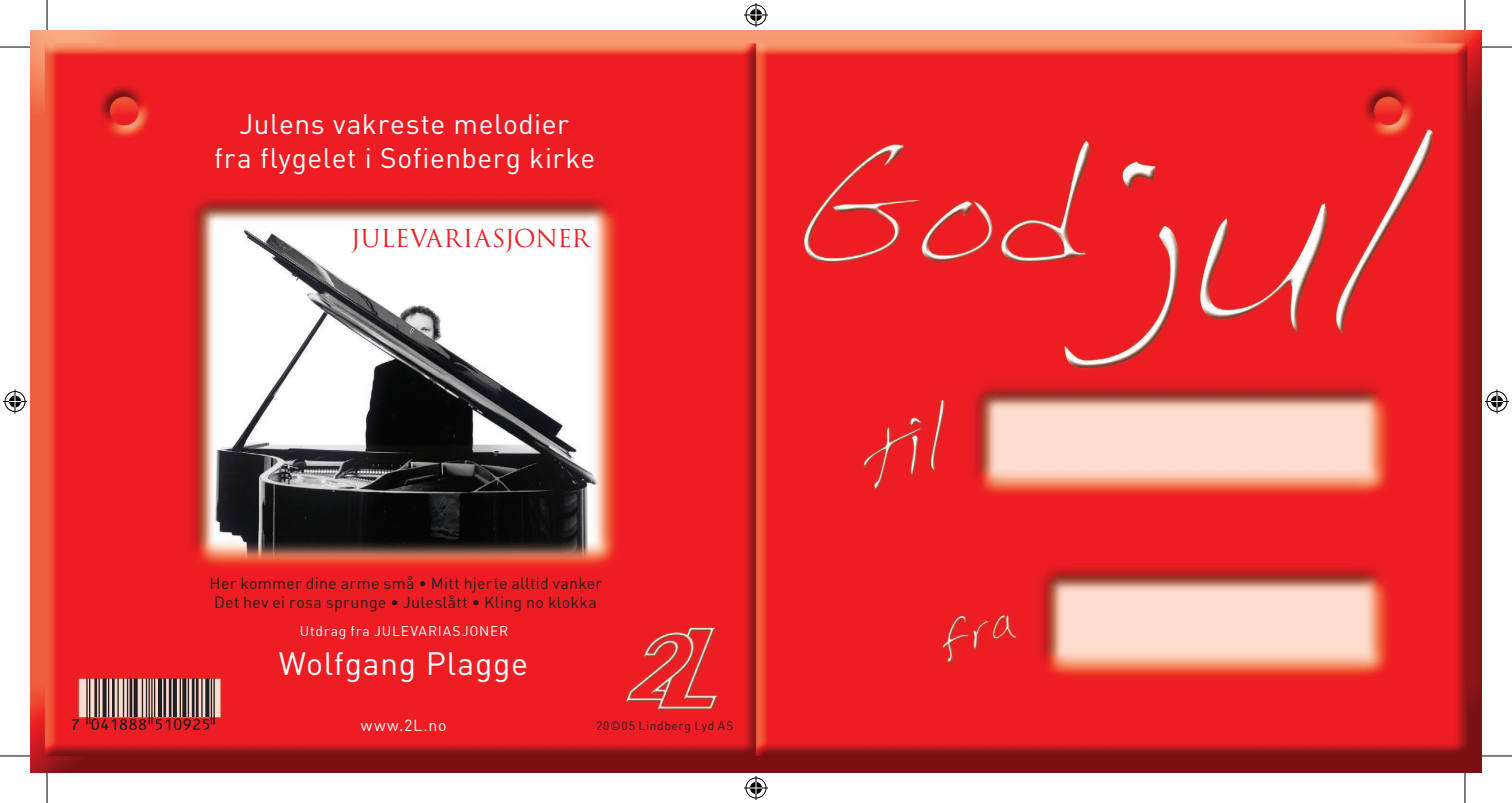
<style>
.page{position:relative;width:1512px;height:803px;background:#fff}
.page>*{position:absolute;margin:0;border:0;box-sizing:border-box;transform-origin:0 0}
.t1{font:52px "Ean Lin P36";color:#231f20}
.t2{font:32px "DIN";letter-spacing:.02em;color:#fff}
.t3{font:28px/33.6px "DIN";letter-spacing:.02em;color:#fff;text-align:center}
.t4{font:24px "Trajan Pro";letter-spacing:-.01em;color:#ee1d23}
.t5{font:16px/19.2px "DIN";letter-spacing:.015em;color:#231f20}
.t6{font:16px "DIN";letter-spacing:.07em;color:#fff}
.t7{font:14px "DIN";letter-spacing:.05em;color:#fff}
.t8{font:12px "DIN";letter-spacing:.055em;color:#231f20}
</style>
<div class="page">
<img style="left:30px;top:30px;width:1451px;height:743px">
<hr style="left:0;top:47px;width:30px;height:1px;background:#000">
<hr style="left:1481px;top:47px;width:30px;height:1px;background:#000">
<hr style="left:0;top:755px;width:30px;height:1px;background:#000">
<hr style="left:1481px;top:755px;width:30px;height:1px;background:#000">
<hr style="left:47px;top:0;width:1px;height:30px;background:#000">
<hr style="left:47px;top:773px;width:1px;height:30px;background:#000">
<hr style="left:1464px;top:0;width:1px;height:30px;background:#000">
<hr style="left:1464px;top:773px;width:1px;height:30px;background:#000">
<svg style="left:744px;top:3px;width:24px;height:24px"></svg>
<svg style="left:744px;top:776px;width:24px;height:24px"></svg>
<svg style="left:3px;top:389px;width:24px;height:24px"></svg>
<svg style="left:1485px;top:389px;width:23px;height:24px"></svg>
<p class="t3" style="left:214px;top:106px;width:382px">Julens vakreste melodier<br>fra flygelet i Sofienberg kirke</p>
<p class="t4" style="left:351px;top:222px;width:240px">JULEVARIASJONER</p>
<p class="t5" style="left:210px;top:573px;width:394px">Her kommer dine arme små • Mitt hjerte alltid vanker<br>Det hev ei rosa sprunge • Juleslått • Kling no klokka</p>
<p class="t1" style="left:57px;top:661px;width:160px">*!0E1I8I-fbajcf!</p>
<p class="t7" style="left:300px;top:622px;width:210px">Utdrag fra JULEVARIASJONER</p>
<p class="t2" style="left:279px;top:643px;width:251px">Wolfgang Plagge</p>
<p class="t6" style="left:361px;top:715px;width:87px">www.2L.no</p>
<p class="t8" style="left:596px;top:718px;width:139px">20©05 Lindberg Lyd AS</p>
</div>
